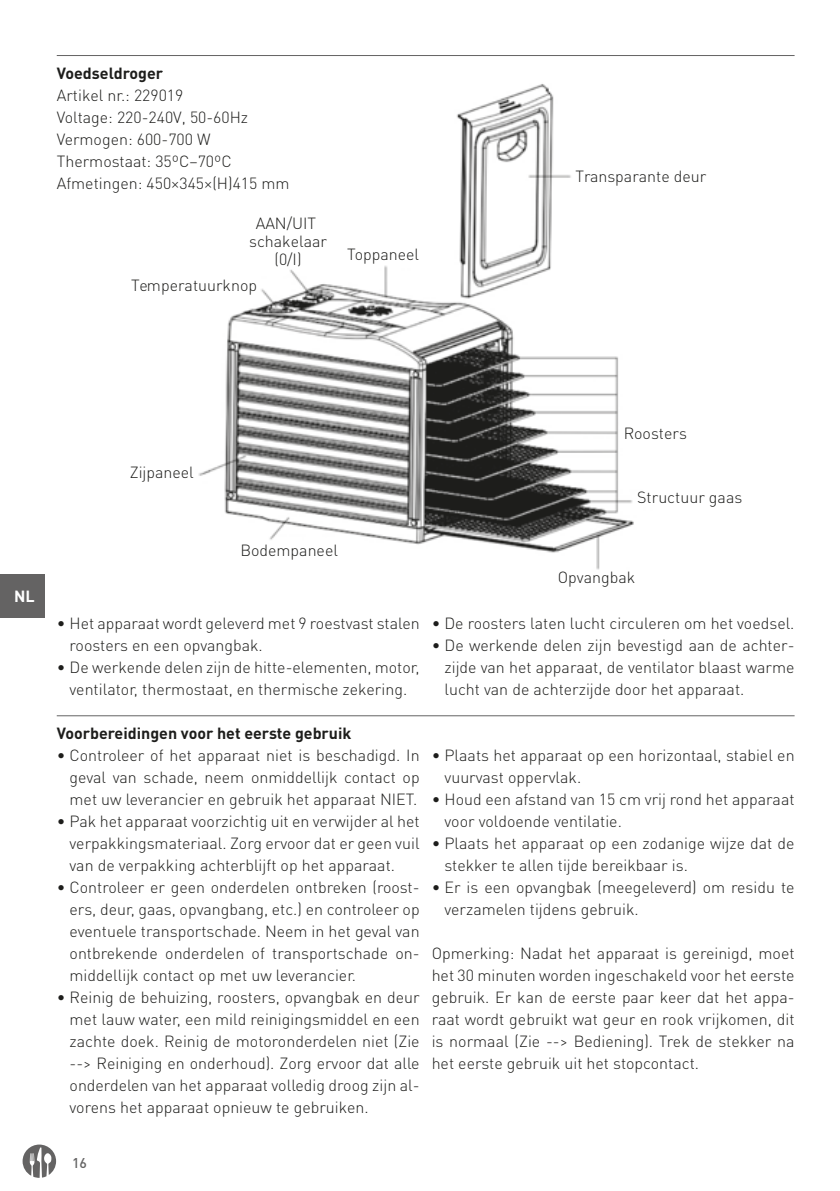
<style>
.page{position:relative;width:840px;height:1191px;background:#fff}
.page>*{position:absolute;margin:0;border:0;box-sizing:border-box;transform-origin:0 0}
.t1{font:300 16px/22px "DIN Pro";color:#1d1d1b}
.t2{font:700 16px "DIN Pro";color:#1d1d1b}
.t3{font:700 16px "DIN Pro";color:#fff}
.t4{font:500 14px "DIN Pro";color:#646363}
</style>
<div class="page">
<img style="left:198px;top:84px;width:436px;height:486px">
<svg style="left:23px;top:1144px;width:33px;height:33px"></svg>
<div style="left:0;top:574px;width:44px;height:43px;background:#646363"></div>
<hr style="left:57px;top:55px;width:737px;height:1px;background:#646363">
<hr style="left:57px;top:715px;width:737px;height:1px;background:#646363">
<p class="t2" style="left:57px;top:60px;width:108px">Voedseldroger</p>
<p class="t1" style="left:57px;top:83px;width:234px">Artikel nr.: 229019<br>Voltage: 220-240V, 50-60Hz<br>Vermogen: 600-700 W<br>Thermostaat: 35ºC–70ºC<br>Afmetingen: 450×345×(H)415 mm</p>
<p class="t1" style="left:249px;top:213px;width:79px;line-height:18px;text-align:center">AAN/UIT schakelaar (0/I)</p>
<p class="t1" style="left:131px;top:274px;width:127px">Temperatuurknop</p>
<p class="t1" style="left:347px;top:242px;width:73px">Toppaneel</p>
<p class="t1" style="left:575px;top:165px;width:132px">Transparante deur</p>
<p class="t3" style="left:14px;top:583px;width:22px">NL</p>
<p class="t1" style="left:130px;top:461px;width:66px">Zijpaneel</p>
<p class="t1" style="left:623px;top:422px;width:65px">Roosters</p>
<p class="t1" style="left:636px;top:485px;width:106px">Structuur gaas</p>
<p class="t1" style="left:240px;top:538px;width:99px">Bodempaneel</p>
<p class="t1" style="left:70px;top:611px;width:351px;text-indent:-13px">• Het apparaat wordt geleverd met 9 roestvast stalen roosters en een opvangbak.</p>
<p class="t1" style="left:57px;top:655px;width:364px;text-align:center">• De werkende delen zijn de hitte-elementen, motor, ventilator, thermostaat, en thermische zekering.</p>
<p class="t2" style="left:57px;top:720px;width:296px">Voorbereidingen voor het eerste gebruik</p>
<p class="t1" style="left:70px;top:743px;width:351px;text-align:justify;text-indent:-13px">• Controleer of het apparaat niet is beschadigd. In geval van schade, neem onmiddellijk contact op met uw leverancier en gebruik het apparaat NIET.</p>
<p class="t1" style="left:70px;top:809px;width:351px;text-align:justify;text-indent:-13px">• Pak het apparaat voorzichtig uit en verwijder al het verpakkingsmateriaal. Zorg ervoor dat er geen vuil van de verpakking achterblijft op het apparaat.</p>
<p class="t1" style="left:70px;top:875px;width:351px;text-align:justify;text-indent:-13px">• Controleer er geen onderdelen ontbreken (roost&shy;ers, deur, gaas, opvangbang, etc.) en controleer op eventuele transportschade. Neem in het geval van ontbrekende onderdelen of transportschade on&shy;middellijk contact op met uw leverancier.</p>
<p class="t1" style="left:70px;top:985px;width:351px;text-align:justify;text-indent:-13px">• Reinig de behuizing, roosters, opvangbak en deur met lauw water, een mild reinigingsmiddel en een zachte doek. Reinig de motoronderdelen niet (Zie --&gt; Reiniging en onderhoud). Zorg ervoor dat alle onderdelen van het apparaat volledig droog zijn al&shy;vorens het apparaat opnieuw te gebruiken.</p>
<p class="t1" style="left:557px;top:565px;width:79px">Opvangbak</p>
<p class="t1" style="left:431px;top:611px;width:364px">• De roosters laten lucht circuleren om het voedsel.</p>
<p class="t1" style="left:444px;top:633px;width:351px;text-align:justify;text-indent:-13px">• De werkende delen zijn bevestigd aan de achter&shy;zijde van het apparaat, de ventilator blaast warme lucht van de achterzijde door het apparaat.</p>
<p class="t1" style="left:444px;top:743px;width:351px;text-indent:-13px">• Plaats het apparaat op een horizontaal, stabiel en vuurvast oppervlak.</p>
<p class="t1" style="left:444px;top:787px;width:351px;text-indent:-13px">• Houd een afstand van 15 cm vrij rond het apparaat voor voldoende ventilatie.</p>
<p class="t1" style="left:444px;top:831px;width:351px;text-indent:-13px">• Plaats het apparaat op een zodanige wijze dat de stekker te allen tijde bereikbaar is.</p>
<p class="t1" style="left:444px;top:875px;width:351px;text-indent:-13px">• Er is een opvangbak (meegeleverd) om residu te verzamelen tijdens gebruik.</p>
<p class="t1" style="left:431px;top:941px;width:364px;text-align:justify">Opmerking: Nadat het apparaat is gereinigd, moet het 30 minuten worden ingeschakeld voor het eerste gebruik. Er kan de eerste paar keer dat het appa&shy;raat wordt gebruikt wat geur en rook vrijkomen, dit is normaal (Zie --&gt; Bediening). Trek de stekker na het eerste gebruik uit het stopcontact.</p>
<p class="t4" style="left:72px;top:1151px;width:16px">16</p>
</div>
